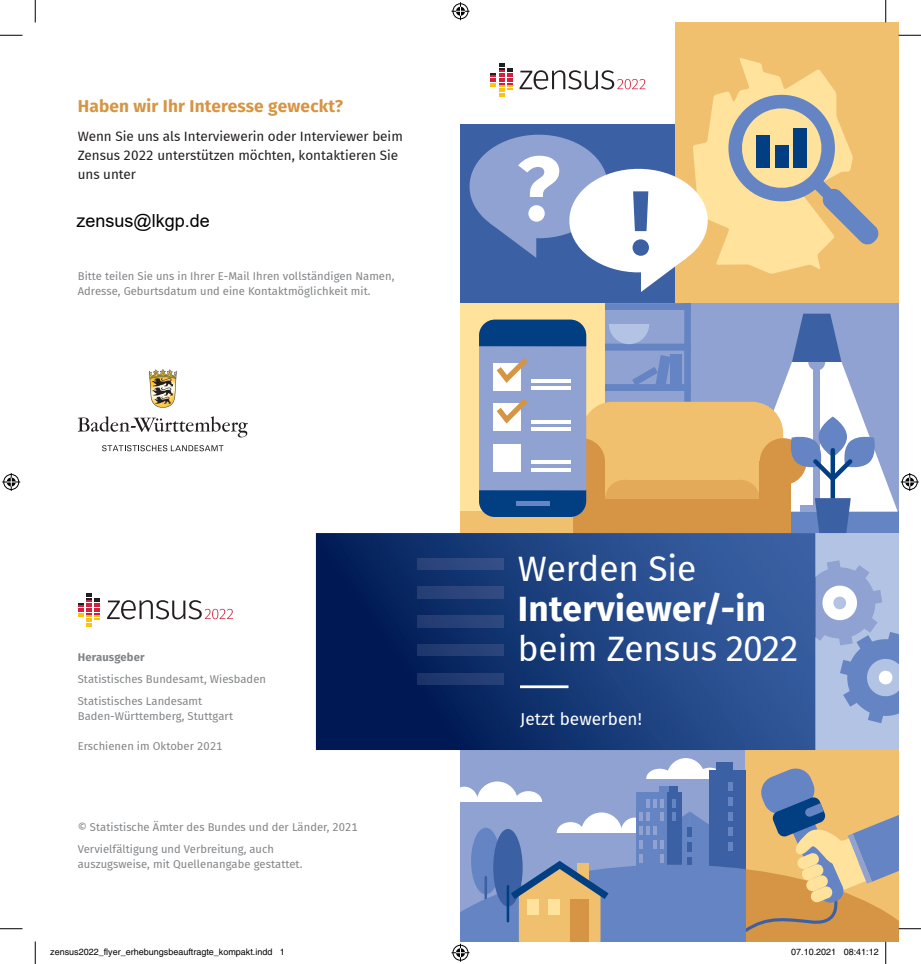
<style>
.page{position:relative;width:921px;height:964px;background:#fff}
.page>*{position:absolute;margin:0;border:0;box-sizing:border-box;transform-origin:0 0}
.t1{font:700 90.6px "Statis Sans";color:#fff}
.t2{font:35.25px "Statis Sans";color:#fff}
.t3{font:700 35.25px "Statis Sans";letter-spacing:.01em;color:#fff}
.t4{font:18px "Arial";color:#000}
.t5{font:700 17.25px "Statis Sans";letter-spacing:.01em;color:#d69544}
.t6{font:17.25px "Statis Sans";letter-spacing:.005em;color:#fff}
.t7{font:13.5px/19.2px "Statis Sans";color:#231f20}
.t8{font:11.25px/22.4px "Statis Sans";letter-spacing:.005em;color:#828487}
.t9{font:700 11.25px "Statis Sans";letter-spacing:.01em;color:#828487}
.t10{font:9px "Helvetica";color:#000}
.s1{color:#3b61a4}
</style>
<div class="page">
<div style="left:460px;top:125px;width:215px;height:178px;background:#3b61a4"></div>
<div style="left:460px;top:750px;width:285px;height:191px;background:#8fa2d2"></div>
<div style="left:745px;top:750px;width:153px;height:191px;background:#f1c06f"></div>
<div style="left:605px;top:303px;width:293px;height:230px;background:#8fa2d2"></div>
<div style="left:675px;top:22px;width:223px;height:281px;background:#f1c06f"></div>
<div style="left:460px;top:303px;width:145px;height:230px;background:#ffe29c"></div>
<div style="left:815px;top:533px;width:83px;height:217px;background:#b3c3e3"></div>
<svg style="left:815px;top:560px;width:83px;height:163px"></svg>
<svg style="left:605px;top:303px;width:86px;height:100px"></svg>
<div style="left:460px;top:511px;width:145px;height:22px;background:#f1c06f"></div>
<div style="left:582px;top:402px;width:201px;height:107px;background:#f1c06f;border-radius:31px"></div>
<div style="left:605px;top:479px;width:39px;height:39px;background:#e2aa59;border-radius:50%"></div>
<div style="left:624px;top:479px;width:116px;height:37px;background:#e2aa59"></div>
<div style="left:574px;top:461px;width:31px;height:72px;background:#d69544"></div>
<div style="left:558px;top:438px;width:47px;height:47px;background:#d69544;border-radius:50%"></div>
<div style="left:600px;top:499px;width:160px;height:34px;background:#d69544"></div>
<div style="left:479px;top:319px;width:107px;height:198px;background:#8fa2d2;border-radius:16px"></div>
<svg style="left:479px;top:319px;width:107px;height:27px;background:#0f4784"></svg>
<svg style="left:479px;top:490px;width:107px;height:27px;background:#0b4382"></svg>
<div style="left:516px;top:501px;width:33px;height:5px;background:#6484c3"></div>
<div style="left:493px;top:363px;width:28px;height:27px;background:#fff"></div>
<hr style="left:531px;top:386px;width:40px;height:4px;background:#fff">
<hr style="left:531px;top:379px;width:40px;height:4px;background:#fff">
<div style="left:493px;top:403px;width:28px;height:28px;background:#fff"></div>
<hr style="left:531px;top:427px;width:40px;height:4px;background:#fff">
<svg style="left:531px;top:420px;width:40px;height:3px"></svg>
<div style="left:493px;top:444px;width:28px;height:27px;background:#fff"></div>
<svg style="left:531px;top:468px;width:40px;height:3px"></svg>
<hr style="left:531px;top:460px;width:40px;height:4px;background:#fff">
<svg style="left:497px;top:358px;width:31px;height:25px"></svg>
<svg style="left:497px;top:399px;width:31px;height:24px"></svg>
<svg style="left:316px;top:533px;width:499px;height:217px;background:#1a3c7a"></svg>
<div style="left:418px;top:673px;width:85px;height:11px;background:#213b71"></div>
<div style="left:418px;top:558px;width:85px;height:11px;background:#2f4980"></div>
<div style="left:418px;top:644px;width:85px;height:11px;background:#263e74"></div>
<div style="left:418px;top:615px;width:85px;height:12px;background:#284278"></div>
<div style="left:418px;top:587px;width:85px;height:11px;background:#2c457c"></div>
<svg style="left:78px;top:593px;width:22px;height:33px"></svg>
<svg style="left:107px;top:600px;width:126px;height:19px"></svg>
<svg style="left:463px;top:58px;width:416px;height:234px"></svg>
<hr style="left:520px;top:685px;width:48px;height:3px;background:#fff">
<svg style="left:78px;top:416px;width:170px;height:21px"></svg>
<svg style="left:149px;top:369px;width:28px;height:38px"></svg>
<svg style="left:102px;top:445px;width:122px;height:6px"></svg>
<svg style="left:0;top:35px;width:22px;height:1px"></svg>
<svg style="left:898px;top:35px;width:23px;height:1px"></svg>
<svg style="left:0;top:928px;width:22px;height:1px"></svg>
<svg style="left:35px;top:0;width:1px;height:22px"></svg>
<svg style="left:35px;top:941px;width:1px;height:22px"></svg>
<svg style="left:885px;top:0;width:1px;height:22px"></svg>
<svg style="left:451px;top:2px;width:18px;height:18px"></svg>
<svg style="left:2px;top:473px;width:18px;height:18px"></svg>
<svg style="left:736px;top:313px;width:183px;height:220px"></svg>
<svg style="left:451px;top:758px;width:470px;height:205px"></svg>
<h3 class="t5" style="left:78px;top:94px;width:267px">Haben wir Ihr Interesse geweckt?</h3>
<p class="t7" style="left:78px;top:126px;width:327px">Wenn Sie uns als Interviewerin oder Interviewer beim<br>Zensus 2022 unterstützen möchten, kontaktieren Sie uns unter</p>
<h3 class="t4" style="left:77px;top:208px;width:135px">zensus@lkgp.de</h3>
<p class="t8" style="left:78px;top:268px;width:318px;line-height:14.9px">Bitte teilen Sie uns in Ihrer E-Mail Ihren vollständigen Namen,<br>Adresse, Geburtsdatum und eine Kontaktmöglichkeit mit.</p>
<p class="t9" style="left:78px;top:648px;width:68px">Herausgeber</p>
<p class="t8" style="left:78px;top:668px;width:190px">Statistisches Bundesamt, Wiesbaden<br>Statistisches Landesamt</p>
<p class="t8" style="left:78px;top:705px;width:157px">Baden-Württemberg, Stuttgart</p>
<p class="t8" style="left:78px;top:734px;width:146px">Erschienen im Oktober 2021</p>
<p class="t8" style="left:78px;top:815px;width:282px">© Statistische Ämter des Bundes und der Länder, 2021<br>Vervielfältigung und Verbreitung, auch</p>
<p class="t8" style="left:78px;top:852px;width:226px">auszugsweise, mit Quellenangabe gestattet.</p>
<h1 class="t1" style="left:517px;top:125px;width:136px">? <span class="s1">!</span></h1>
<h2 class="t2" style="left:518px;top:544px;width:180px">Werden Sie</h2>
<h2 class="t3" style="left:518px;top:584px;width:250px">Interviewer/-in</h2>
<h2 class="t2" style="left:518px;top:624px;width:283px">beim Zensus 2022</h2>
<h3 class="t6" style="left:520px;top:706px;width:123px">Jetzt bewerben!</h3>
<p class="t10" style="left:50px;top:946px;width:236px">zensus2022_flyer_erhebungsbeauftragte_kompakt.indd 1</p>
<p class="t10" style="left:791px;top:946px;width:89px">07.10.2021 08:41:12</p>
</div>
